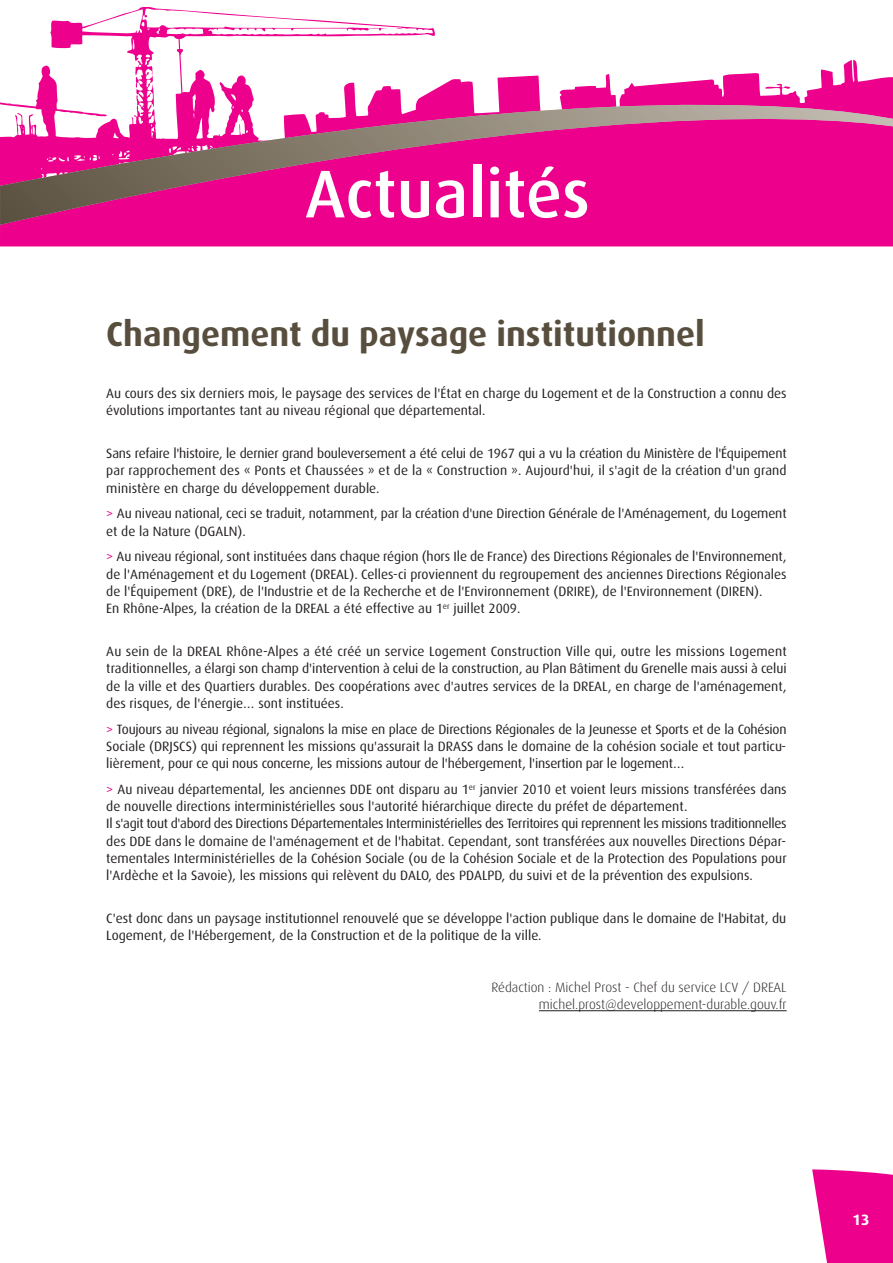
<style>
.page{position:relative;width:893px;height:1263px;background:#fff}
.page>*{position:absolute;margin:0;border:0;box-sizing:border-box;transform-origin:0 0}
.t1{font:500 67.5px "Dax";color:#fff}
.t2{font:700 34.5px "Dax";color:#584e3e}
.t3{font:700 15px "Dax";color:#fff}
.t4{font:13.5px/17.2px "Dax";color:#231f20}
.t5{font:300 13.5px/17.2px "Dax";color:#231f20;text-align:right}
.s1{color:#ec008c}
</style>
<div class="page">
<svg style="left:41px;top:7px;width:394px;height:64px"></svg>
<svg style="left:177px;top:39px;width:8px;height:32px"></svg>
<svg style="left:264px;top:52px;width:594px;height:19px"></svg>
<svg style="left:812px;top:1169px;width:81px;height:94px;background:#ee1e99"></svg>
<div style="left:0;top:225px;width:893px;height:21px;background:#ec008c"></div>
<svg style="left:0;top:71px;width:893px;height:154px"></svg>
<hr style="left:539px;top:1010px;width:248px;height:1px;background:#231f20">
<h1 class="t1" style="left:305px;top:164px;width:286px">Actualités</h1>
<h2 class="t2" style="left:106px;top:319px;width:600px">Changement du paysage institutionnel</h2>
<p class="t4" style="left:106px;top:385px;width:682px">Au cours des six derniers mois, le paysage des services de l'État en charge du Logement et de la Construction a connu des évolutions importantes tant au niveau régional que départemental.</p>
<p class="t4" style="left:106px;top:446px;width:682px;text-align:justify">Sans refaire l'histoire, le dernier grand bouleversement a été celui de 1967 qui a vu la création du Ministère de l'Équipement par rapprochement des « Ponts et Chaussées » et de la « Construction ». Aujourd'hui, il s'agit de la création d'un grand ministère en charge du développement durable.</p>
<p class="t4" style="left:106px;top:506px;width:682px"><span class="s1">&gt;</span> Au niveau national, ceci se traduit, notamment, par la création d'une Direction Générale de l'Aménagement, du Logement et de la Nature (DGALN).</p>
<p class="t4" style="left:106px;top:549px;width:682px"><span class="s1">&gt;</span> Au niveau régional, sont instituées dans chaque région (hors Ile de France) des Directions Régionales de l'Environnement, de l'Aménagement et du Logement (DREAL). Celles-ci proviennent du regroupement des anciennes Directions Régionales de l'Équipement (DRE), de l'Industrie et de la Recherche et de l'Environnement (DRIRE), de l'Environnement (DIREN).<br>En Rhône-Alpes, la création de la DREAL a été effective au 1<sup>er</sup> juillet 2009.</p>
<p class="t4" style="left:106px;top:644px;width:682px;text-align:justify">Au sein de la DREAL Rhône-Alpes a été créé un service Logement Construction Ville qui, outre les missions Logement traditionnelles, a élargi son champ d'intervention à celui de la construction, au Plan Bâtiment du Grenelle mais aussi à celui de la ville et des Quartiers durables. Des coopérations avec d'autres services de la DREAL, en charge de l'aménagement, des risques, de l'énergie… sont instituées.</p>
<p class="t4" style="left:106px;top:721px;width:682px;text-align:justify"><span class="s1">&gt;</span> Toujours au niveau régional, signalons la mise en place de Directions Régionales de la Jeunesse et Sports et de la Cohésion Sociale (DRJSCS) qui reprennent les missions qu'assurait la DRASS dans le domaine de la cohésion sociale et tout particu&shy;lièrement, pour ce qui nous concerne, les missions autour de l'hébergement, l'insertion par le logement…</p>
<p class="t4" style="left:106px;top:781px;width:682px"><span class="s1">&gt;</span> Au niveau départemental, les anciennes DDE ont disparu au 1<sup>er</sup> janvier 2010 et voient leurs missions transférées dans de nouvelle directions interministérielles sous l'autorité hiérarchique directe du préfet de département.<br>Il s'agit tout d'abord des Directions Départementales Interministérielles des Territoires qui reprennent les missions traditionnelles des DDE dans le domaine de l'aménagement et de l'habitat. Cependant, sont transférées aux nouvelles Directions Dépar&shy;tementales Interministérielles de la Cohésion Sociale (ou de la Cohésion Sociale et de la Protection des Populations pour l'Ardèche et la Savoie), les missions qui relèvent du DALO, des PDALPD, du suivi et de la prévention des expulsions.</p>
<p class="t4" style="left:106px;top:911px;width:681px">C'est donc dans un paysage institutionnel renouvelé que se développe l'action publique dans le domaine de l'Habitat, du<br>Logement, de l'Hébergement, de la Construction et de la politique de la ville.</p>
<p class="t5" style="left:491px;top:980px;width:297px">Rédaction : Michel Prost - Chef du service LCV / DREAL michel.prost@developpement-durable.gouv.fr</p>
<p class="t3" style="left:853px;top:1213px;width:18px">13</p>
</div>
